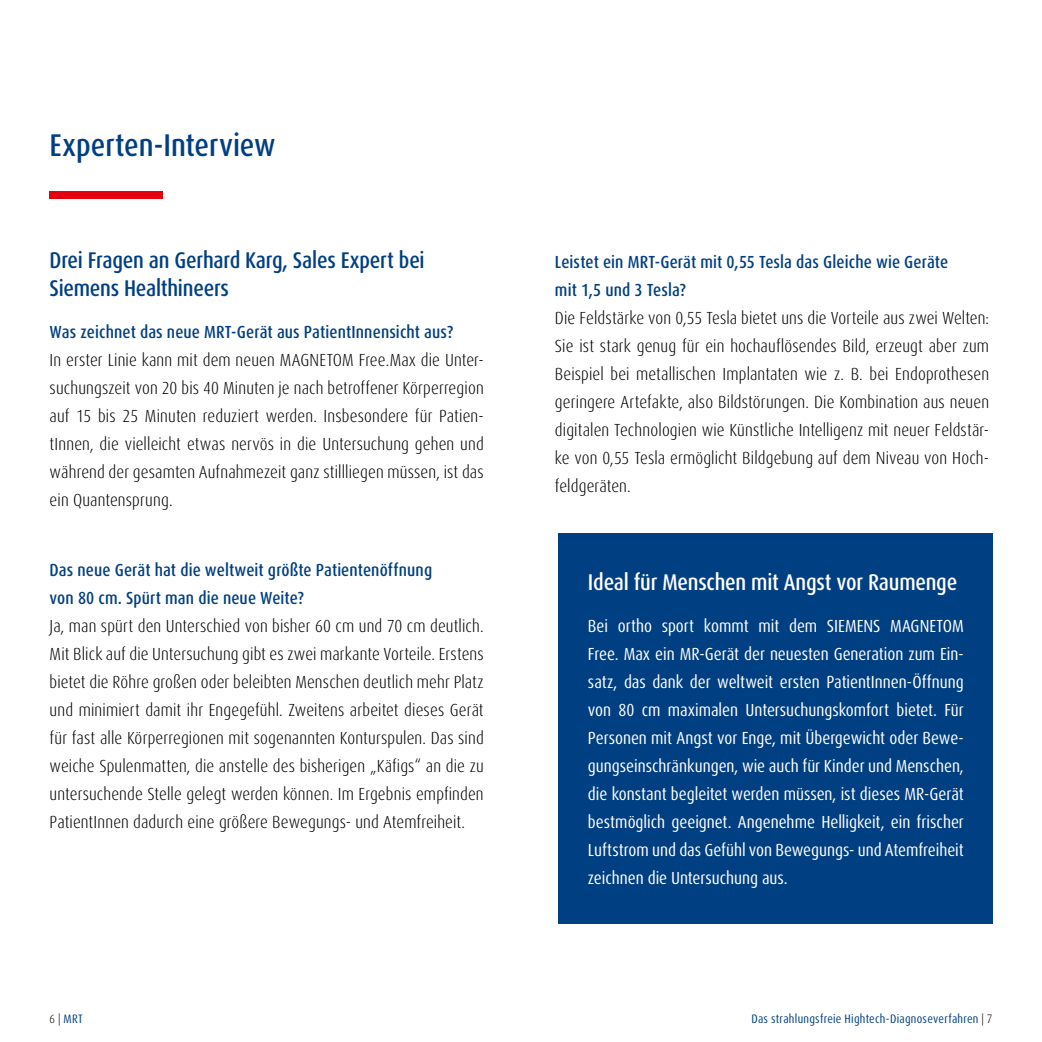
<style>
.page{position:relative;width:1042px;height:1042px;background:#fff}
.page>*{position:absolute;margin:0;border:0;box-sizing:border-box;transform-origin:0 0}
.t1{font:500 condensed 31.5px "Dax OT";letter-spacing:-.005em;color:#003f82}
.t2{font:500 condensed 22.75px/28px "Dax OT";letter-spacing:-.01em;color:#003f82}
.t3{font:500 condensed 22.75px "Dax OT";letter-spacing:-.01em;color:#fff}
.t4{font:300 condensed 17.5px/28px "Dax OT";letter-spacing:.01em;color:#000;text-align:justify}
.t5{font:condensed 17.5px/28px "Dax OT";color:#fff;text-align:justify}
.t6{font:500 condensed 17.5px/28px "Dax OT";letter-spacing:.005em;color:#003f82}
.t7{font:condensed 12.25px "Dax OT";letter-spacing:.02em;color:#003f82}
.s1{font-weight:300;color:#000}
</style>
<div class="page">
<div style="left:50px;top:192px;width:113px;height:7px;background:#e3000f"></div>
<div style="left:558px;top:533px;width:434px;height:391px;background:#003f82"></div>
<h1 class="t1" style="left:50px;top:125px;width:227px">Experten-Interview</h1>
<h2 class="t2" style="left:50px;top:246px;width:376px">Drei Fragen an Gerhard Karg, Sales Expert bei<br>Siemens Healthineers</h2>
<p class="t6" style="left:50px;top:318px;width:405px">Was zeichnet das neue MRT-Gerät aus PatientInnensicht aus?</p>
<p class="t4" style="left:50px;top:346px;width:436px">In erster Linie kann mit dem neuen MAGNETOM Free.Max die Unter&shy;suchungszeit von 20 bis 40 Minuten je nach betroffener Körperregion auf 15 bis 25 Minuten reduziert werden. Insbesondere für Patien&shy;tInnen, die vielleicht etwas nervös in die Untersuchung gehen und während der gesamten Aufnahmezeit ganz stillliegen müssen, ist das ein Quantensprung.</p>
<p class="t6" style="left:50px;top:556px;width:384px">Das neue Gerät hat die weltweit größte Patientenöffnung von 80 cm. Spürt man die neue Weite?</p>
<p class="t4" style="left:50px;top:612px;width:436px">Ja, man spürt den Unterschied von bisher 60 cm und 70 cm deutlich.<br>Mit Blick auf die Untersuchung gibt es zwei markante Vorteile. Erstens bietet die Röhre großen oder beleibten Menschen deutlich mehr Platz und minimiert damit ihr Engegefühl. Zweitens arbeitet dieses Gerät für fast alle Körperregionen mit sogenannten Konturspulen. Das sind weiche Spulenmatten, die anstelle des bisherigen „Käfigs“ an die zu untersuchende Stelle gelegt werden können. Im Ergebnis empfinden PatientInnen dadurch eine größere Bewegungs- und Atemfreiheit.</p>
<p class="t6" style="left:555px;top:248px;width:395px">Leistet ein MRT-Gerät mit 0,55 Tesla das Gleiche wie Geräte mit 1,5 und 3 Tesla?</p>
<p class="t4" style="left:555px;top:304px;width:436px">Die Feldstärke von 0,55 Tesla bietet uns die Vorteile aus zwei Welten:<br>Sie ist stark genug für ein hochauflösendes Bild, erzeugt aber zum Beispiel bei metallischen Implantaten wie z. B. bei Endoprothesen geringere Artefakte, also Bildstörungen. Die Kombination aus neuen digitalen Technologien wie Künstliche Intelligenz mit neuer Feldstär&shy;ke von 0,55 Tesla ermöglicht Bildgebung auf dem Niveau von Hoch&shy;feldgeräten.</p>
<h2 class="t3" style="left:588px;top:568px;width:371px">Ideal für Menschen mit Angst vor Raumenge</h2>
<p class="t5" style="left:588px;top:612px;width:377px">Bei ortho sport kommt mit dem SIEMENS MAGNETOM Free. Max ein MR-Gerät der neuesten Generation zum Ein&shy;satz, das dank der weltweit ersten PatientInnen-Öffnung von 80 cm maximalen Untersuchungskomfort bietet. Für Personen mit Angst vor Enge, mit Übergewicht oder Bewe&shy;gungseinschränkungen, wie auch für Kinder und Menschen, die konstant begleitet werden müssen, ist dieses MR-Gerät bestmöglich geeignet. Angenehme Helligkeit, ein frischer Luftstrom und das Gefühl von Bewegungs- und Atemfreiheit zeichnen die Untersuchung aus.</p>
<p class="t7" style="left:50px;top:1011px;width:35px"><span class="s1">6 |</span> MRT</p>
<p class="t7" style="left:751px;top:1011px;width:242px">Das strahlungsfreie Hightech-Diagnoseverfahren <span class="s1">| 7</span></p>
</div>
